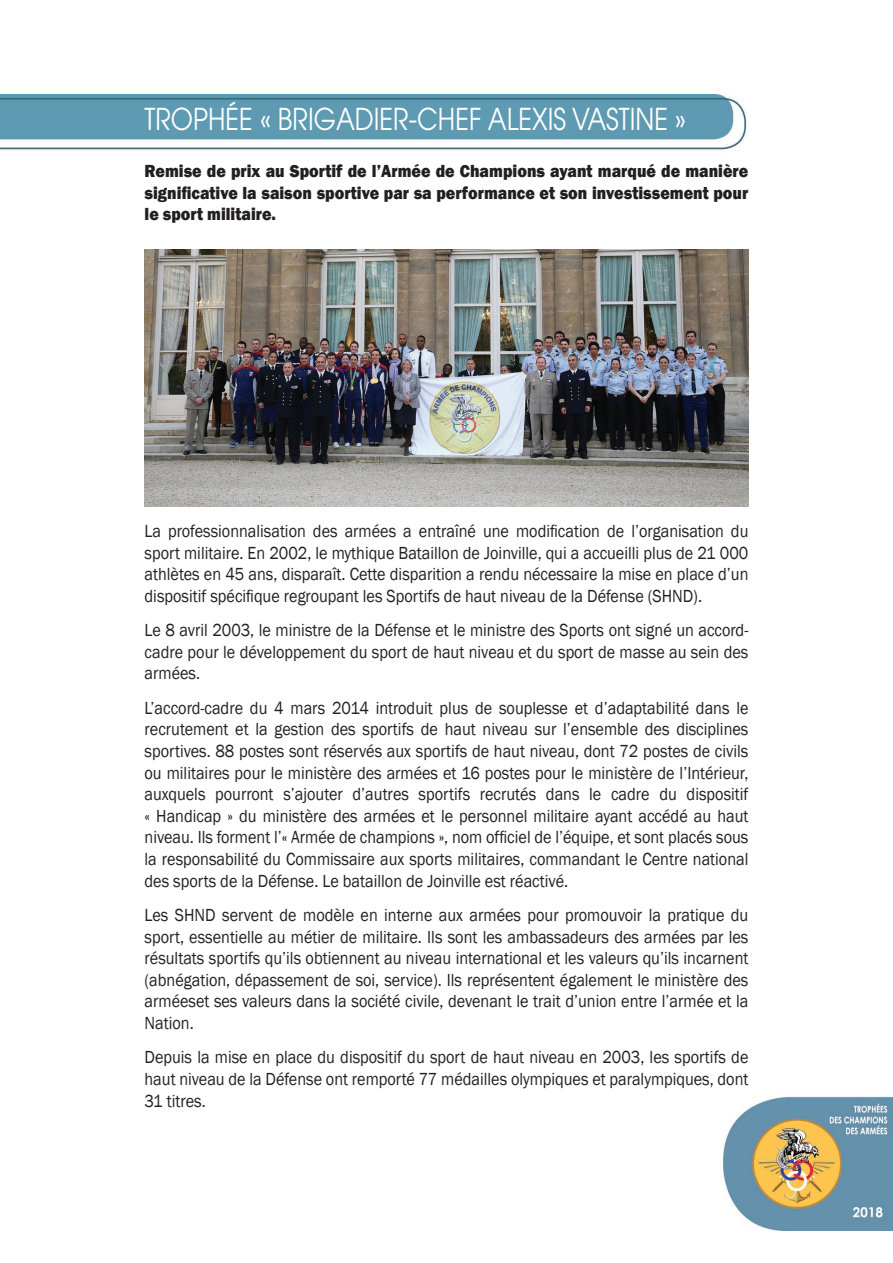
<style>
.page{position:relative;width:893px;height:1263px;background:#fff}
.page>*{position:absolute;margin:0;border:0;box-sizing:border-box;transform-origin:0 0}
.t1{font:30px "Avant Garde";color:#fff;scale:.85 1}
.t2{font:18px/21.6px "Franklin Gothic";color:#231f20;text-align:justify;scale:.9 1}
.t3{font:800 18px/21.6px "Franklin Gothic";color:#231f20;text-align:justify;scale:.9 1}
</style>
<div class="page">
<img style="left:722px;top:1096px;width:171px;height:134px">
<img style="left:0;top:95px;width:747px;height:55px">
<img style="left:145px;top:249px;width:603px;height:257px">
<h1 class="t1" style="left:145px;top:101px;width:638px">TROPHÉE « BRIGADIER-CHEF ALEXIS VASTINE »</h1>
<p class="t3" style="left:145px;top:160px;width:672px">Remise de prix au Sportif de l’Armée de Champions ayant marqué de manière significative la saison sportive par sa performance et son investissement pour le sport militaire.</p>
<p class="t2" style="left:145px;top:521px;width:672px">La professionnalisation des armées a entraîné une modification de l’organisation du sport militaire. En 2002, le mythique Bataillon de Joinville, qui a accueilli plus de 21 000 athlètes en 45 ans, disparaît. Cette disparition a rendu nécessaire la mise en place d’un dispositif spécifique regroupant les Sportifs de haut niveau de la Défense (SHND).</p>
<p class="t2" style="left:145px;top:620px;width:672px">Le 8 avril 2003, le ministre de la Défense et le ministre des Sports ont signé un accord&shy;cadre pour le développement du sport de haut niveau et du sport de masse au sein des armées.</p>
<p class="t2" style="left:145px;top:697px;width:672px">L’accord-cadre du 4 mars 2014 introduit plus de souplesse et d’adaptabilité dans le recrutement et la gestion des sportifs de haut niveau sur l’ensemble des disciplines sportives. 88 postes sont réservés aux sportifs de haut niveau, dont 72 postes de civils ou militaires pour le ministère des armées et 16 postes pour le ministère de l’Intérieur, auxquels pourront s’ajouter d’autres sportifs recrutés dans le cadre du dispositif « Handicap » du ministère des armées et le personnel militaire ayant accédé au haut niveau. Ils forment l’« Armée de champions », nom officiel de l’équipe, et sont placés sous la responsabilité du Commissaire aux sports militaires, commandant le Centre national des sports de la Défense. Le bataillon de Joinville est réactivé.</p>
<p class="t2" style="left:145px;top:904px;width:672px">Les SHND servent de modèle en interne aux armées pour promouvoir la pratique du sport, essentielle au métier de militaire. Ils sont les ambassadeurs des armées par les résultats sportifs qu’ils obtiennent au niveau international et les valeurs qu’ils incarnent (abnégation, dépassement de soi, service). Ils représentent également le ministère des arméeset ses valeurs dans la société civile, devenant le trait d’union entre l’armée et la Nation.</p>
<p class="t2" style="left:145px;top:1047px;width:672px">Depuis la mise en place du dispositif du sport de haut niveau en 2003, les sportifs de haut niveau de la Défense ont remporté 77 médailles olympiques et paralympiques, dont 31 titres.</p>
</div>
